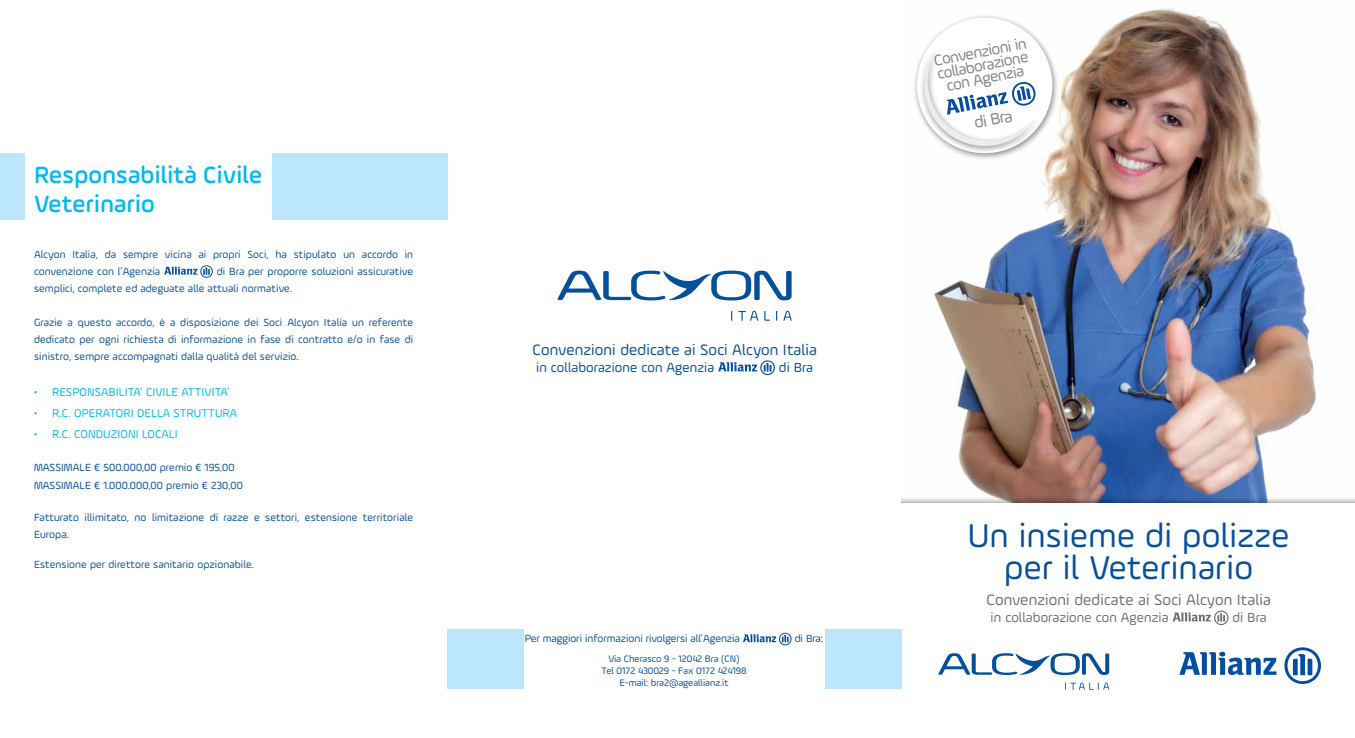
<style>
.page{position:relative;width:1355px;height:738px;background:#fff}
.page>*{position:absolute;margin:0;border:0;box-sizing:border-box;transform-origin:0 0}
.t1{font:35px/32px "Ample Soft";letter-spacing:.01em;color:#064f9b;text-align:center}
.t2{font:500 25px/29px "Ample Soft";letter-spacing:.01em;color:#00b9f1}
.t3{font:17px "Ample Soft";color:#808285}
.t4{font:16.2px/13.4px "Ample Soft";color:#808285;text-align:center}
.t5{font:16px "Ample Soft";letter-spacing:.01em;color:#064f9b}
.t6{font:16px "Ample Soft";letter-spacing:.01em;color:#6d6e71}
.t7{font:14px "Ample Soft";letter-spacing:.01em;color:#064f9b}
.t8{font:14px "Ample Soft";letter-spacing:.01em;color:#6d6e71}
.t9{font:12px "Ample Soft";letter-spacing:.01em;color:#00b9f1}
.t10{font:11px/17px "Ample Soft";letter-spacing:.01em;color:#064f9b}
.t11{font:10px/12px "Ample Soft";color:#064f9b;text-align:center}
</style>
<div class="page">
<img style="left:933px;top:8px;width:383px;height:488px">
<div style="left:878px;top:496px;width:477px;height:241px;background:#000;opacity:.5"></div>
<div style="left:884px;top:502px;width:471px;height:235px;background:#fff"></div>
<div style="left:0;top:153px;width:24px;height:67px;background:#bce6fb"></div>
<div style="left:272px;top:153px;width:176px;height:67px;background:#bce6fb"></div>
<svg style="left:164px;top:265px;width:49px;height:12px"></svg>
<svg style="left:743px;top:632px;width:49px;height:12px"></svg>
<svg style="left:718px;top:360px;width:57px;height:15px"></svg>
<div style="left:857px;top:443px;width:44px;height:294px;background:#fff"></div>
<svg style="left:1173px;top:610px;width:55px;height:14px"></svg>
<div style="left:825px;top:628px;width:77px;height:60px;background:#bce6fb"></div>
<div style="left:448px;top:628px;width:76px;height:60px;background:#bce6fb"></div>
<svg style="left:938px;top:653px;width:171px;height:21px"></svg>
<svg style="left:1065px;top:682px;width:44px;height:7px"></svg>
<svg style="left:557px;top:270px;width:235px;height:30px"></svg>
<svg style="left:738px;top:310px;width:20px;height:10px"></svg>
<svg style="left:764px;top:311px;width:6px;height:9px"></svg>
<svg style="left:783px;top:310px;width:9px;height:10px"></svg>
<svg style="left:1179px;top:651px;width:97px;height:23px"></svg>
<svg style="left:1284px;top:647px;width:37px;height:36px"></svg>
<svg style="left:914px;top:8px;width:171px;height:178px"></svg>
<h2 class="t2" style="left:34px;top:159px;width:230px">Responsabilità Civile<br>Veterinario</h2>
<p class="t10" style="left:34px;top:245px;width:381px">Alcyon Italia, da sempre vicina ai propri Soci, ha stipulato un accordo in convenzione con l’Agenzia</p>
<p class="t10" style="left:34px;top:262px;width:381px;text-indent:183px">di Bra per proporre soluzioni assicurative semplici, complete ed adeguate alle attuali normative.</p>
<p class="t10" style="left:34px;top:313px;width:381px;text-align:justify">Grazie a questo accordo, è a disposizione dei Soci Alcyon Italia un referente dedicato per ogni richiesta di informazione in fase di contratto e/o in fase di sinistro, sempre accompagnati dalla qualità del servizio.</p>
<p class="t9" style="left:34px;top:384px;width:197px">• RESPONSABILITA’ CIVILE ATTIVITA’</p>
<p class="t9" style="left:34px;top:405px;width:205px">• R.C. OPERATORI DELLA STRUTTURA</p>
<p class="t9" style="left:34px;top:426px;width:145px">• R.C. CONDUZIONI LOCALI</p>
<p class="t10" style="left:34px;top:458px;width:210px;line-height:18px">MASSIMALE € 500.000,00 premio € 195,00<br>MASSIMALE € 1.000.000,00 premio € 230,00</p>
<p class="t10" style="left:34px;top:508px;width:381px">Fatturato illimitato, no limitazione di razze e settori, estensione territoriale<br>Europa.</p>
<p class="t10" style="left:34px;top:555px;width:222px">Estensione per direttore sanitario opzionabile.</p>
<h3 class="t5" style="left:532px;top:339px;width:286px">Convenzioni dedicate ai Soci Alcyon Italia</h3>
<p class="t7" style="left:536px;top:359px;width:179px">in collaborazione con Agenzia</p>
<p class="t7" style="left:779px;top:359px;width:36px">di Bra</p>
<p class="t10" style="left:525px;top:629px;width:217px">Per maggiori informazioni rivolgersi all’Agenzia</p>
<p class="t10" style="left:795px;top:629px;width:30px">di Bra:</p>
<p class="t11" style="left:601px;top:652px;width:147px">Via Cherasco 9 - 12042 Bra (CN)<br>Tel 0172 430029 - Fax 0172 424198<br>E-mail: bra2@ageallianz.it</p>
<h3 class="t4" style="left:933px;top:54px;width:95px;rotate:-11deg">Convenzioni in collaborazione con Agenzia</h3>
<h3 class="t3" style="left:973px;top:113px;width:40px;rotate:-11deg">di Bra</h3>
<h1 class="t1" style="left:968px;top:518px;width:323px">Un insieme di polizze per il Veterinario</h1>
<h3 class="t6" style="left:986px;top:589px;width:286px">Convenzioni dedicate ai Soci Alcyon Italia</h3>
<p class="t8" style="left:991px;top:608px;width:179px">in collaborazione con Agenzia</p>
<p class="t8" style="left:1232px;top:608px;width:36px">di Bra</p>
</div>
